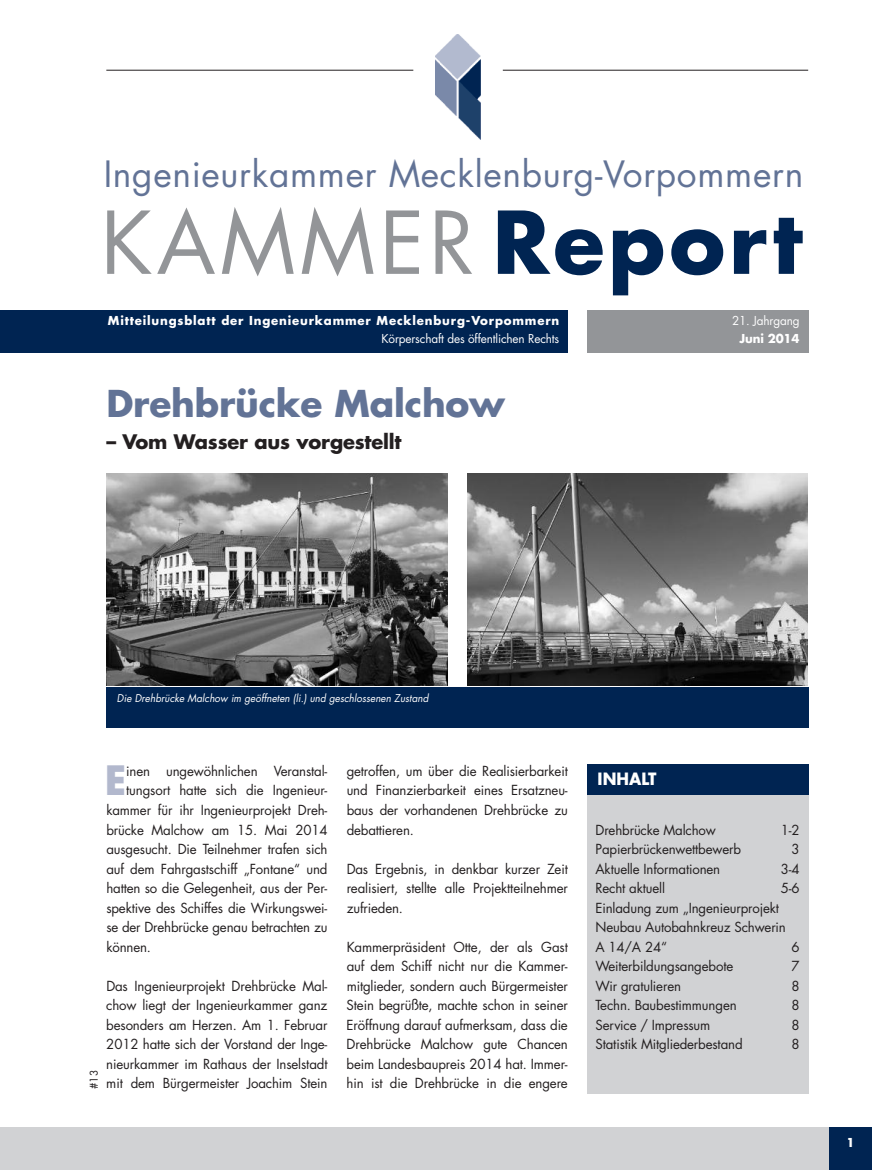
<style>
.page{position:relative;width:872px;height:1170px;background:#fff}
.page>*{position:absolute;margin:0;border:0;box-sizing:border-box;transform-origin:0 0}
.t1{font:84px "Futura";letter-spacing:.055em;color:#939598}
.t2{font:700 39.3px "Futura";color:#b2b8cd}
.t3{font:700 36px "Futura";letter-spacing:-.005em;color:#627396}
.t4{font:35.25px "Futura";letter-spacing:.02em;color:#627396}
.t5{font:700 19.5px "Futura";letter-spacing:-.01em;color:#231f20}
.t6{font:700 16.5px "Futura";color:#fff;scale:.95 1}
.t7{font:13.5px/19.5px "Futura";letter-spacing:-.01em;color:#231f20;text-align:justify}
.t8{font:700 12px "Futura";letter-spacing:.07em;color:#fff}
.t9{font:12px "Futura";letter-spacing:-.01em;color:#fff}
.t10{font:700 12px "Futura";letter-spacing:-.01em;color:#fff}
.t11{font:italic 10.5px "Futura";letter-spacing:.005em;color:#fff;scale:.95 1}
.t12{font:10.5px "Futura";color:#231f20}
.s1{font-weight:700;color:#002452}
</style>
<div class="page">
<div style="left:0;top:1127px;width:829px;height:42px;background:#d1d2d4"></div>
<div style="left:829px;top:1127px;width:43px;height:42px;background:#002452"></div>
<hr style="left:106px;top:70px;width:307px;height:1px;background:#231f20">
<hr style="left:503px;top:70px;width:305px;height:1px;background:#231f20">
<img style="left:435px;top:34px;width:45px;height:106px">
<div style="left:0;top:310px;width:568px;height:43px;background:#002452"></div>
<div style="left:587px;top:310px;width:221px;height:43px;background:#939598"></div>
<div style="left:587px;top:795px;width:221px;height:298px;background:#d1d2d4"></div>
<div style="left:587px;top:764px;width:221px;height:31px;background:#002452"></div>
<div style="left:106px;top:686px;width:376px;height:41px;background:#002452"></div>
<img style="left:106px;top:473px;width:341px;height:212px">
<div style="left:467px;top:686px;width:341px;height:41px;background:#002452"></div>
<img style="left:467px;top:473px;width:340px;height:212px">
<h3 class="t4" style="left:104px;top:158px;width:701px">Ingenieurkammer Mecklenburg-Vorpommern</h3>
<h1 class="t1" style="left:101px;top:204px;width:703px">KAMMER <span class="s1">Report</span></h1>
<p class="t8" style="left:108px;top:315px;width:453px">Mitteilungsblatt der Ingenieurkammer Mecklenburg-Vorpommern</p>
<p class="t9" style="left:381px;top:333px;width:179px">Körperschaft des öffentlichen Rechts</p>
<p class="t9" style="left:732px;top:315px;width:69px">21. Jahrgang</p>
<p class="t10" style="left:739px;top:333px;width:62px">Juni 2014</p>
<h3 class="t3" style="left:106px;top:387px;width:400px">Drehbrücke Malchow</h3>
<h3 class="t5" style="left:106px;top:432px;width:297px">– Vom Wasser aus vorgestellt</h3>
<p class="t11" style="left:117px;top:693px;width:329px">Die Drehbrücke Malchow im geöffneten (li.) und geschlossenen Zustand</p>
<p class="t12" style="left:89px;top:1088px;width:20px;rotate:-90deg">#13</p>
<h2 class="t2" style="left:105px;top:762px;width:23px">E</h2>
<p class="t7" style="left:126px;top:762px;width:202px">inen ungewöhnlichen Veranstal-</p>
<p class="t7" style="left:126px;top:781px;width:202px">tungsort hatte sich die Ingenieur-</p>
<p class="t7" style="left:106px;top:801px;width:222px">kammer für ihr Ingenieurprojekt Dreh-</p>
<p class="t7" style="left:106px;top:820px;width:223px">brücke Malchow am 15. Mai 2014</p>
<p class="t7" style="left:106px;top:840px;width:223px">ausgesucht. Die Teilnehmer trafen sich</p>
<p class="t7" style="left:106px;top:859px;width:223px">auf dem Fahrgastschiff „Fontane“ und</p>
<p class="t7" style="left:106px;top:879px;width:222px">hatten so die Gelegenheit, aus der Per-</p>
<p class="t7" style="left:106px;top:898px;width:222px">spektive des Schiffes die Wirkungswei-</p>
<p class="t7" style="left:106px;top:918px;width:223px">se der Drehbrücke genau betrachten zu</p>
<p class="t7" style="left:106px;top:937px;width:46px">können.</p>
<p class="t7" style="left:106px;top:976px;width:223px">Das Ingenieurprojekt Drehbrücke Mal&shy;chow liegt der Ingenieurkammer ganz besonders am Herzen. Am 1. Februar 2012 hatte sich der Vorstand der Inge&shy;nieurkammer im Rathaus der Inselstadt mit dem Bürgermeister Joachim Stein</p>
<p class="t7" style="left:347px;top:762px;width:223px">getroffen, um über die Realisierbarkeit und Finanzierbarkeit eines Ersatzneu&shy;baus der vorhandenen Drehbrücke zu debattieren.</p>
<p class="t7" style="left:347px;top:859px;width:223px">Das Ergebnis, in denkbar kurzer Zeit realisiert, stellte alle Projektteilnehmer zufrieden.</p>
<p class="t7" style="left:347px;top:937px;width:223px">Kammerpräsident Otte, der als Gast auf dem Schiff nicht nur die Kammer&shy;mitglieder, sondern auch Bürgermeister Stein begrüßte, machte schon in seiner Eröffnung darauf aufmerksam, dass die Drehbrücke Malchow gute Chancen beim Landesbaupreis 2014 hat. Immer&shy;hin ist die Drehbrücke in die engere</p>
<p class="t6" style="left:597px;top:771px;width:64px">INHALT</p>
<p class="t7" style="left:595px;top:820px;width:122px">Drehbrücke Malchow</p>
<p class="t7" style="left:781px;top:820px;width:20px">1-2</p>
<p class="t7" style="left:595px;top:840px;width:147px">Papierbrückenwettbewerb</p>
<p class="t7" style="left:791px;top:840px;width:10px">3</p>
<p class="t7" style="left:595px;top:859px;width:126px">Aktuelle Informationen</p>
<p class="t7" style="left:781px;top:859px;width:20px">3-4</p>
<p class="t7" style="left:595px;top:879px;width:71px">Recht aktuell</p>
<p class="t7" style="left:781px;top:879px;width:20px">5-6</p>
<p class="t7" style="left:595px;top:898px;width:192px;text-align:left">Einladung zum „Ingenieurprojekt<br>Neubau Autobahnkreuz Schwerin<br>A 14/A 24“</p>
<p class="t7" style="left:791px;top:937px;width:10px">6</p>
<p class="t7" style="left:595px;top:957px;width:139px">Weiterbildungsangebote</p>
<p class="t7" style="left:791px;top:957px;width:10px">7</p>
<p class="t7" style="left:595px;top:976px;width:87px">Wir gratulieren</p>
<p class="t7" style="left:791px;top:976px;width:10px">8</p>
<p class="t7" style="left:595px;top:996px;width:143px">Techn. Baubestimmungen</p>
<p class="t7" style="left:791px;top:996px;width:10px">8</p>
<p class="t7" style="left:595px;top:1015px;width:116px">Service / Impressum</p>
<p class="t7" style="left:791px;top:1015px;width:10px">8</p>
<p class="t7" style="left:595px;top:1035px;width:149px">Statistik Mitgliederbestand</p>
<p class="t7" style="left:791px;top:1035px;width:10px">8</p>
<p class="t8" style="left:846px;top:1136px;width:10px">1</p>
</div>
